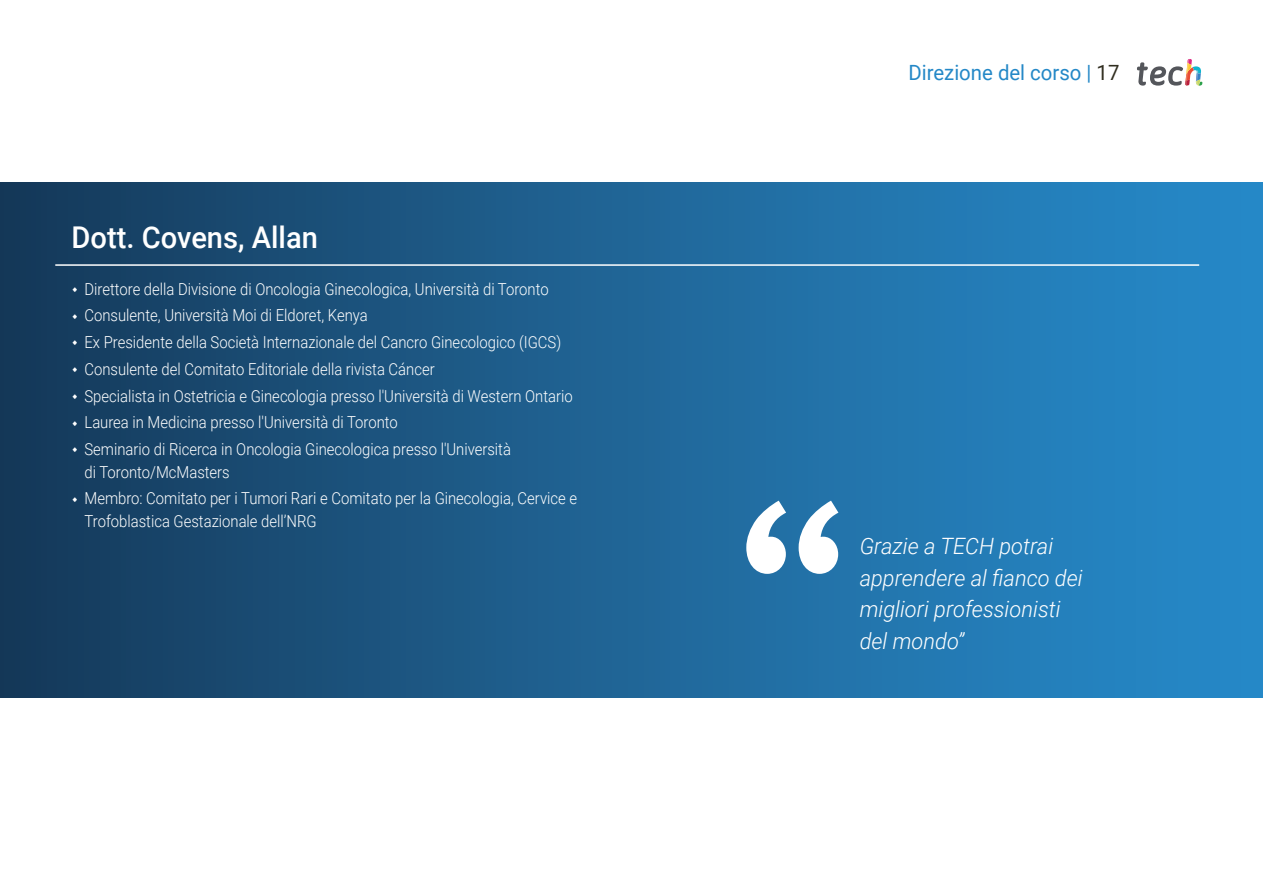
<style>
.page{position:relative;width:1263px;height:893px;background:#fff}
.page>*{position:absolute;margin:0;border:0;box-sizing:border-box;transform-origin:0 0}
.t1{font:500 30px "Roboto";color:#fff}
.t2{font:italic 300 22.5px/31.5px "Roboto";color:#fff}
.t3{font:21px "Roboto";color:#2488c7}
.t4{font:300 16.5px/26.7px "Roboto";color:#fff;scale:.9 1}
.s1{color:#312e20}
</style>
<div class="page">
<div style="left:0;top:182px;width:1263px;height:516px;background:linear-gradient(to right,#163a5b,#288ecf)"></div>
<svg style="left:746px;top:501px;width:92px;height:73px"></svg>
<svg style="left:1137px;top:59px;width:65px;height:27px"></svg>
<hr style="left:55px;top:264px;width:1144px;height:2px;background:#fff">
<svg style="left:73px;top:287px;width:4px;height:5px"></svg>
<svg style="left:73px;top:314px;width:4px;height:5px"></svg>
<svg style="left:73px;top:340px;width:4px;height:5px"></svg>
<svg style="left:73px;top:367px;width:4px;height:5px"></svg>
<svg style="left:73px;top:394px;width:4px;height:5px"></svg>
<svg style="left:73px;top:421px;width:4px;height:5px"></svg>
<svg style="left:73px;top:447px;width:4px;height:5px"></svg>
<svg style="left:73px;top:497px;width:4px;height:5px"></svg>
<h1 class="t1" style="left:71px;top:216px;width:248px">Dott. Covens, Allan</h1>
<p class="t4" style="left:85px;top:275px;width:544px">Direttore della Divisione di Oncologia Ginecologica, Università di Toronto Consulente, Università Moi di Eldoret, Kenya<br>Ex Presidente della Società Internazionale del Cancro Ginecologico (IGCS)<br>Consulente del Comitato Editoriale della rivista Cáncer<br>Specialista in Ostetricia e Ginecologia presso l'Università di Western Ontario Laurea in Medicina presso l'Università di Toronto<br>Seminario di Ricerca in Oncologia Ginecologica presso l'Università</p>
<p class="t4" style="left:85px;top:458px;width:549px">di Toronto/McMasters<br>Membro: Comitato per i Tumori Rari e Comitato per la Ginecologia, Cervice e</p>
<p class="t4" style="left:85px;top:507px;width:259px">Trofoblastica Gestazionale dell’NRG</p>
<p class="t3" style="left:908px;top:57px;width:213px">Direzione del corso | <span class="s1">17</span></p>
<h2 class="t2" style="left:860px;top:529px;width:224px">Grazie a TECH potrai apprendere al fianco dei migliori professionisti del mondo”</h2>
</div>
